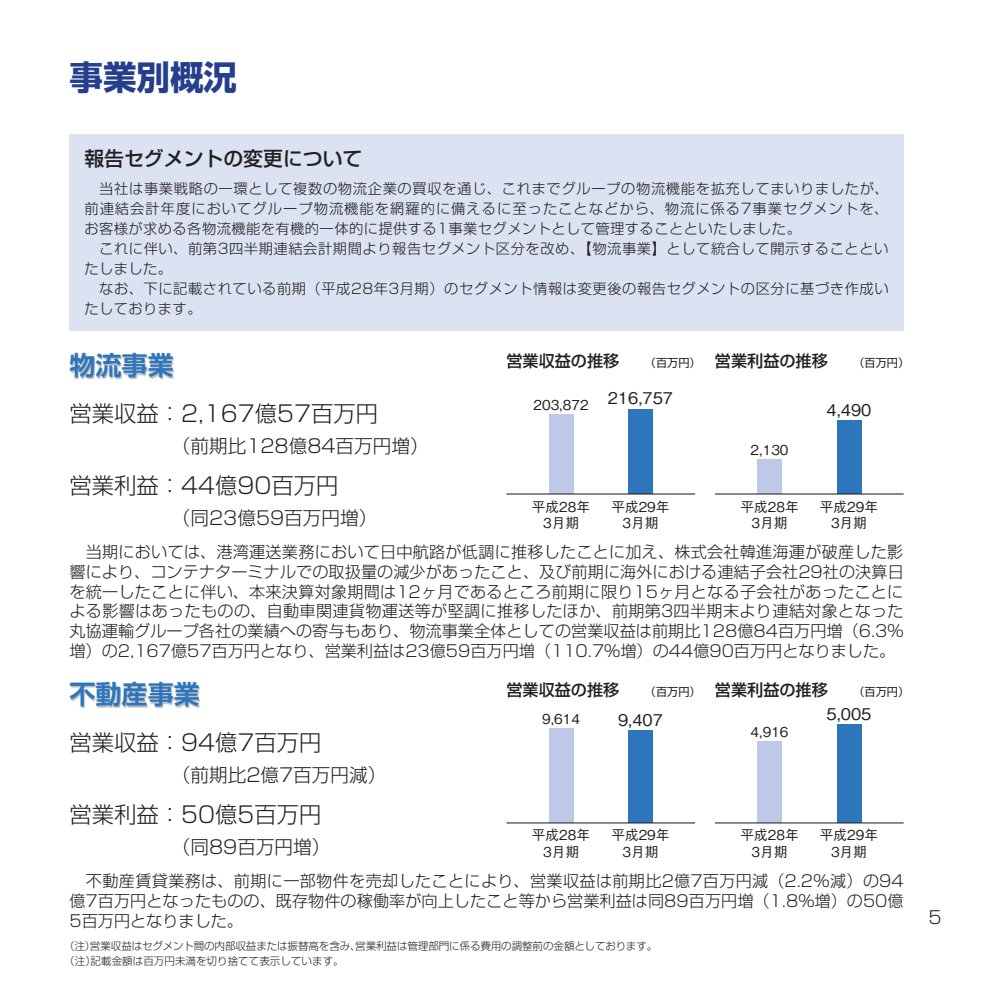
<style>
.page{position:relative;width:993px;height:993px;background:#fff}
.page>*{position:absolute;margin:0;border:0;box-sizing:border-box;transform-origin:0 0}
.t1{font:700 33.43px "Shin Go Pr 5";color:#253f8e}
.t2{font:700 26.07px "Shin Go Pr 5 De";color:#2e76bc}
.t3{font:300 22.4px "Shin Go Pr 5";color:#231f20}
.t4{font:500 19.78px "Shin Go Pr 5";color:#231f20}
.t5{font:300 18.55px "Shin Go Pr 5";color:#231f20}
.t6{font:300 17.5px "Shin Go Pr 5";color:#231f20}
.t7{font:300 16.1px/19.8px "Shin Go Pr 5";color:#231f20;text-align:justify}
.t8{font:500 16.1px "Shin Go Pr 5";color:#231f20}
.t9{font:500 16.1px "Gothic BBB Pr 5";color:#231f20}
.t10{font:300 14.17px/19.8px "Shin Go Pr 5";letter-spacing:.04em;color:#231f20}
.t11{font:500 13.65px/16.4px "Gothic BBB Pr 5";color:#231f20;text-align:center}
.t12{font:11.2px "Shin Go Pr 5";color:#231f20}
.t13{font:300 10.5px/14.9px "Shin Go Pr 5";letter-spacing:-.01em;color:#231f20}
.s1{font-weight:400;font-size:11.2px}
</style>
<div class="page">
<div style="left:69px;top:134px;width:834px;height:196px;background:#dbe2f2"></div>
<div style="left:70px;top:682px;width:130px;height:25px;background:#231f20;opacity:.3"></div>
<div style="left:548px;top:728px;width:25px;height:94px;background:#bdc9e6"></div>
<div style="left:628px;top:730px;width:24px;height:92px;background:#2e76bc"></div>
<div style="left:756px;top:741px;width:25px;height:81px;background:#bdc9e6"></div>
<div style="left:836px;top:723px;width:25px;height:99px;background:#2e76bc"></div>
<hr style="left:506px;top:822px;width:188px;height:1px;background:#231f20">
<hr style="left:714px;top:822px;width:189px;height:1px;background:#231f20">
<div style="left:71px;top:354px;width:103px;height:24px;background:#231f20;opacity:.3"></div>
<div style="left:548px;top:414px;width:25px;height:80px;background:#bdc9e6"></div>
<div style="left:628px;top:409px;width:24px;height:85px;background:#2e76bc"></div>
<div style="left:756px;top:459px;width:25px;height:35px;background:#bdc9e6"></div>
<div style="left:836px;top:420px;width:25px;height:74px;background:#2e76bc"></div>
<hr style="left:506px;top:493px;width:188px;height:1px;background:#231f20">
<hr style="left:714px;top:493px;width:189px;height:1px;background:#231f20">
<h1 class="t1" style="left:69px;top:50px;width:169px">事業別概況</h1>
<p class="t4" style="left:84px;top:143px;width:279px">報告セグメントの変更について</p>
<p class="t10" style="left:84px;top:178px;width:805px">　当社は事業戦略の一環として複数の物流企業の買収を通じ、これまでグループの物流機能を拡充してまいりましたが、前連結会計年度においてグループ物流機能を網羅的に備えるに至ったことなどから、物流に係る7事業セグメントを、お客様が求める各物流機能を有機的一体的に提供する1事業セグメントとして管理することといたしました。<br>　これに伴い、前第3四半期連結会計期間より報告セグメント区分を改め、【物流事業】として統合して開示することといたしました。<br>　なお、下に記載されている前期（平成28年3月期）のセグメント情報は変更後の報告セグメントの区分に基づき作成いたしております。</p>
<p class="t8" style="left:506px;top:347px;width:114px">営業収益の推移</p>
<p class="t8" style="left:644px;top:347px;width:184px"><span class="s1">（百万円）</span> 営業利益の推移</p>
<p class="t12" style="left:853px;top:353px;width:57px">（百万円）</p>
<h2 class="t2" style="left:69px;top:344px;width:106px">物流事業</h2>
<h3 class="t3" style="left:69px;top:395px;width:310px">営業収益：2,167億57百万円</h3>
<p class="t5" style="left:172px;top:430px;width:258px">（前期比128億84百万円増）</p>
<h3 class="t3" style="left:69px;top:466px;width:270px">営業利益：44億90百万円</h3>
<p class="t5" style="left:172px;top:502px;width:207px">（同23億59百万円増）</p>
<p class="t11" style="left:611px;top:496px;width:60px">平成29年<br>3月期</p>
<p class="t11" style="left:533px;top:395px;width:141px">203,872 <sup>216,757</sup></p>
<p class="t9" style="left:826px;top:397px;width:46px">4,490</p>
<p class="t11" style="left:750px;top:440px;width:39px">2,130</p>
<p class="t11" style="left:531px;top:496px;width:60px">平成28年<br>3月期</p>
<p class="t11" style="left:740px;top:496px;width:60px">平成28年<br>3月期</p>
<p class="t11" style="left:819px;top:496px;width:60px">平成29年<br>3月期</p>
<p class="t7" style="left:69px;top:540px;width:835px">　当期においては、港湾運送業務において日中航路が低調に推移したことに加え、株式会社韓進海運が破産した影響により、コンテナターミナルでの取扱量の減少があったこと、及び前期に海外における連結子会社29社の決算日を統一したことに伴い、本来決算対象期間は12ヶ月であるところ前期に限り15ヶ月となる子会社があったことによる影響はあったものの、自動車関連貨物運送等が堅調に推移したほか、前期第3四半期末より連結対象となった丸協運輸グループ各社の業績への寄与もあり、物流事業全体としての営業収益は前期比128億84百万円増（6.3％増）の2,167億57百万円となり、営業利益は23億59百万円増（110.7％増）の44億90百万円となりました。</p>
<p class="t8" style="left:506px;top:676px;width:114px">営業収益の推移</p>
<p class="t8" style="left:644px;top:676px;width:184px"><span class="s1">（百万円）</span> 営業利益の推移</p>
<p class="t12" style="left:853px;top:682px;width:57px">（百万円）</p>
<h2 class="t2" style="left:69px;top:672px;width:132px">不動産事業</h2>
<h3 class="t3" style="left:69px;top:723px;width:253px">営業収益：94億7百万円</h3>
<p class="t5" style="left:172px;top:759px;width:216px">（前期比2億7百万円減）</p>
<h3 class="t3" style="left:69px;top:795px;width:253px">営業利益：50億5百万円</h3>
<p class="t5" style="left:172px;top:831px;width:160px">（同89百万円増）</p>
<p class="t11" style="left:611px;top:825px;width:60px">平成29年<br>3月期</p>
<p class="t9" style="left:826px;top:700px;width:46px">5,005</p>
<p class="t11" style="left:542px;top:709px;width:39px">9,614</p>
<p class="t9" style="left:618px;top:707px;width:46px">9,407</p>
<p class="t11" style="left:750px;top:722px;width:39px">4,916</p>
<p class="t11" style="left:531px;top:825px;width:60px">平成28年<br>3月期</p>
<p class="t11" style="left:740px;top:825px;width:60px">平成28年<br>3月期</p>
<p class="t11" style="left:819px;top:825px;width:60px">平成29年<br>3月期</p>
<p class="t7" style="left:69px;top:869px;width:835px">　不動産賃貸業務は、前期に一部物件を売却したことにより、営業収益は前期比2億7百万円減（2.2％減）の94億7百万円となったものの、既存物件の稼働率が向上したこと等から営業利益は同89百万円増（1.8％増）の50億5百万円となりました。</p>
<p class="t13" style="left:64px;top:937px;width:594px">（注）営業収益はセグメント間の内部収益または振替高を含み、営業利益は管理部門に係る費用の調整前の金額としております。（注）記載金額は百万円未満を切り捨てて表示しています。</p>
<p class="t6" style="left:928px;top:902px;width:15px">5</p>
</div>
